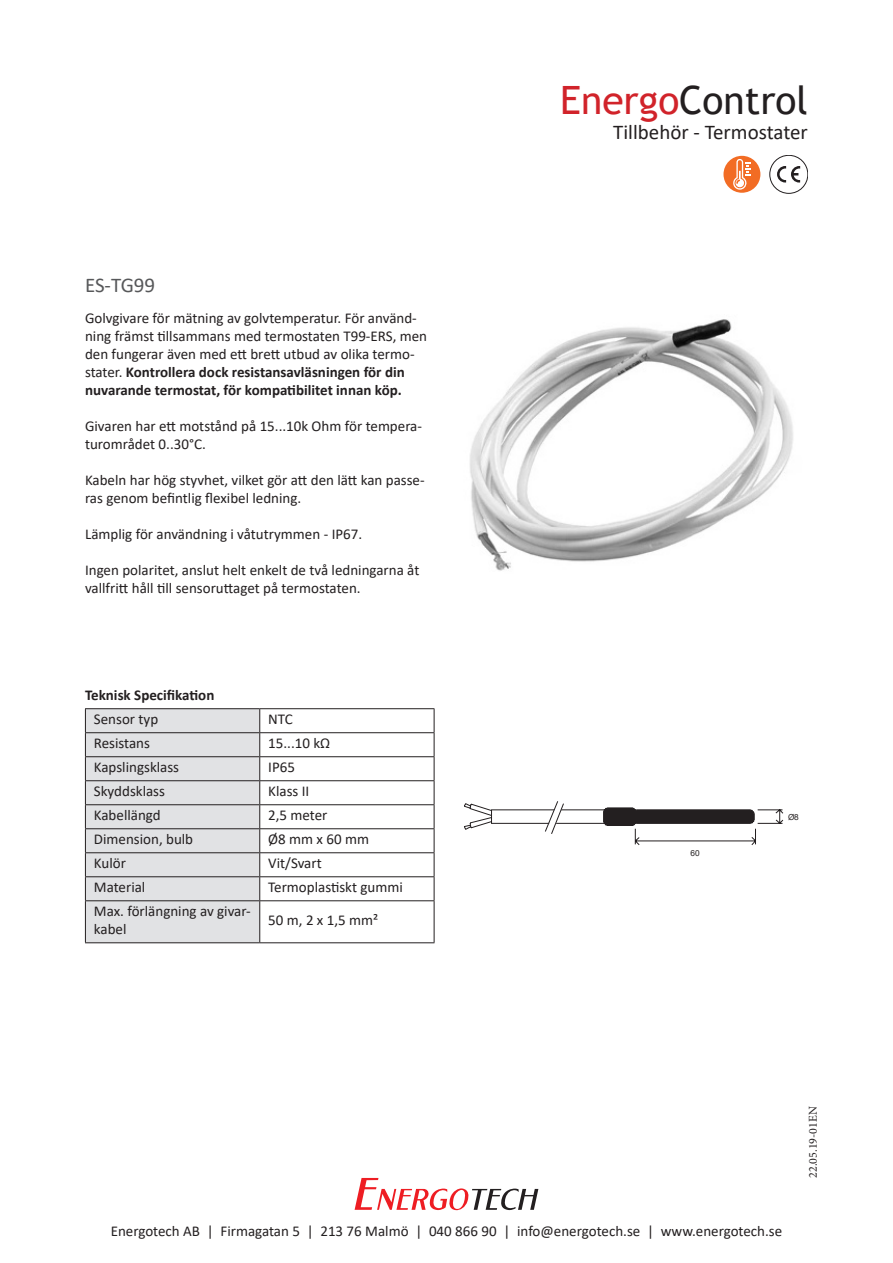
<style>
.page{position:relative;width:893px;height:1263px;background:#fff}
.page>*{position:absolute;margin:0;border:0;box-sizing:border-box;transform-origin:0 0}
.t1{font:39px "Trebuchet MS";color:#231f20}
.t2{font:21px "Calibri";color:#231f20}
.t3{font:21px "Calibri";letter-spacing:-.005em;color:#57585a}
.t4{font:15px/18px "Calibri";color:#231f20}
.t5{font:700 15px "Calibri";color:#231f20}
.t6{font:12px "Minion Pro";color:#231f20}
.t7{font:8.25px "Arial";color:#231f20}
.s1{font-weight:700}
.s2{color:#d1232a}
</style>
<div class="page">
<hr style="left:85px;top:708px;width:175px;height:1px;background:#231f20">
<hr style="left:260px;top:708px;width:174px;height:1px;background:#231f20">
<hr style="left:260px;top:732px;width:174px;height:1px;background:#231f20">
<hr style="left:260px;top:756px;width:174px;height:1px;background:#231f20">
<hr style="left:260px;top:780px;width:174px;height:1px;background:#231f20">
<hr style="left:260px;top:804px;width:174px;height:1px;background:#231f20">
<hr style="left:260px;top:828px;width:174px;height:1px;background:#231f20">
<hr style="left:260px;top:852px;width:174px;height:1px;background:#231f20">
<hr style="left:260px;top:876px;width:174px;height:1px;background:#231f20">
<svg style="left:85px;top:709px;width:175px;height:233px;background:#d6d7d9"></svg>
<svg style="left:434px;top:709px;width:1px;height:191px"></svg>
<hr style="left:85px;top:900px;width:175px;height:1px;background:#231f20">
<hr style="left:85px;top:901px;width:1px;height:41px;background:#231f20">
<hr style="left:260px;top:900px;width:174px;height:1px;background:#231f20">
<hr style="left:259px;top:901px;width:1px;height:41px;background:#231f20">
<hr style="left:434px;top:901px;width:1px;height:41px;background:#231f20">
<hr style="left:85px;top:942px;width:175px;height:1px;background:#231f20">
<hr style="left:260px;top:942px;width:174px;height:1px;background:#231f20">
<svg style="left:355px;top:1178px;width:183px;height:33px"></svg>
<svg style="left:464px;top:801px;width:319px;height:44px"></svg>
<img style="left:470px;top:319px;width:323px;height:252px">
<div style="left:770px;top:155px;width:38px;height:38px;border:1px solid #231f20;border-radius:50%"></div>
<svg style="left:777px;top:166px;width:23px;height:17px"></svg>
<div style="left:723px;top:156px;width:37px;height:37px;background:#f26c24;border-radius:50%"></div>
<svg style="left:733px;top:159px;width:18px;height:31px"></svg>
<p class="t3" style="left:85px;top:271px;width:72px">ES-TG99</p>
<p class="t4" style="left:85px;top:309px;width:344px">Golvgivare för mätning av golvtemperatur. För använd&shy;ning främst tillsammans med termostaten T99-ERS, men den fungerar även med ett brett utbud av olika termo&shy;stater. <span class="s1">Kontrollera dock resistansavläsningen för din nuvarande termostat, för kompatibilitet innan köp.</span></p>
<p class="t4" style="left:85px;top:417px;width:338px">Givaren har ett motstånd på 15...10k Ohm för tempera&shy;turområdet 0..30°C.</p>
<p class="t4" style="left:85px;top:471px;width:341px">Kabeln har hög styvhet, vilket gör att den lätt kan passe&shy;ras genom befintlig flexibel ledning.</p>
<p class="t4" style="left:85px;top:525px;width:279px">Lämplig för användning i våtutrymmen - IP67.</p>
<p class="t4" style="left:85px;top:561px;width:336px">Ingen polaritet, anslut helt enkelt de två ledningarna åt vallfritt håll till sensoruttaget på termostaten.</p>
<p class="t5" style="left:85px;top:684px;width:131px">Teknisk Specifikation</p>
<p class="t4" style="left:94px;top:710px;width:66px">Sensor typ</p>
<p class="t4" style="left:268px;top:710px;width:26px">NTC</p>
<p class="t4" style="left:94px;top:734px;width:58px">Resistans</p>
<p class="t4" style="left:268px;top:734px;width:63px">15...10 kΩ</p>
<p class="t4" style="left:94px;top:758px;width:87px">Kapslingsklass</p>
<p class="t4" style="left:268px;top:758px;width:28px">IP65</p>
<p class="t4" style="left:94px;top:782px;width:73px">Skyddsklass</p>
<p class="t4" style="left:268px;top:782px;width:43px">Klass II</p>
<p class="t4" style="left:94px;top:806px;width:68px">Kabellängd</p>
<p class="t4" style="left:268px;top:806px;width:61px">2,5 meter</p>
<p class="t4" style="left:94px;top:830px;width:101px">Dimension, bulb</p>
<p class="t4" style="left:268px;top:830px;width:102px">Ø8 mm x 60 mm</p>
<p class="t4" style="left:94px;top:854px;width:34px">Kulör</p>
<p class="t4" style="left:268px;top:854px;width:55px">Vit/Svart</p>
<p class="t4" style="left:94px;top:878px;width:53px">Material</p>
<p class="t4" style="left:268px;top:878px;width:136px">Termoplastiskt gummi</p>
<p class="t4" style="left:94px;top:902px;width:158px">Max. förlängning av givar&shy;kabel</p>
<p class="t4" style="left:268px;top:911px;width:111px">50 m, 2 x 1,5 mm²</p>
<p class="t1" style="left:560px;top:75px;width:249px"><span class="s2">Energo</span>Control</p>
<p class="t2" style="left:613px;top:117px;width:196px">Tillbehör - Termostater</p>
<p class="t7" style="left:691px;top:847px;width:11px">60</p>
<p class="t7" style="left:788px;top:811px;width:12px">Ø8</p>
<p class="t6" style="left:805px;top:1178px;width:73px;rotate:-90deg">22.05.19-01EN</p>
<p class="t4" style="left:111px;top:1221px;width:673px">Energotech AB | Firmagatan 5 | 213 76 Malmö | 040 866 90 | info@energotech.se | www.energotech.se</p>
</div>
